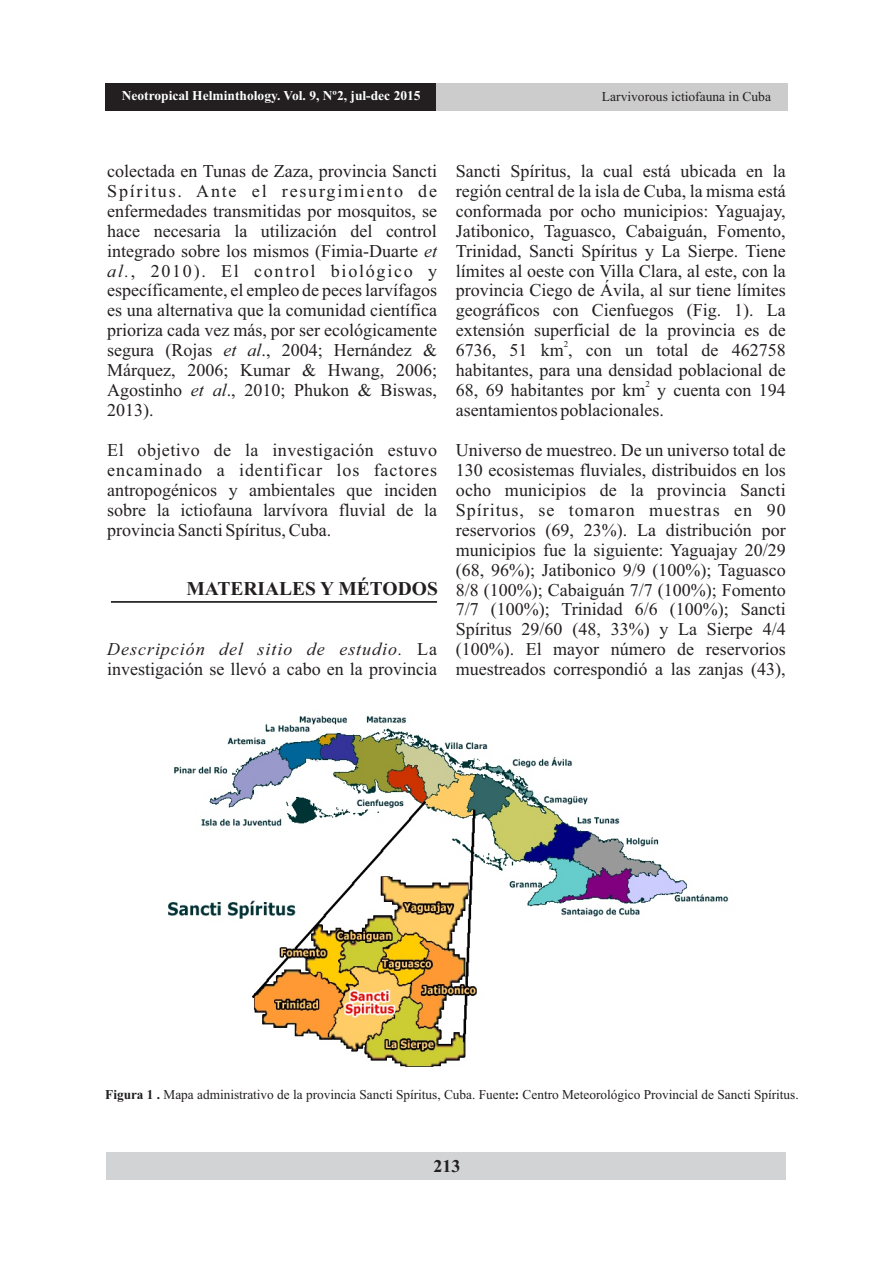
<style>
.page{position:relative;width:893px;height:1263px;background:#fff}
.page>*{position:absolute;margin:0;border:0;box-sizing:border-box;transform-origin:0 0}
.t1{font:700 19.5px "Times New Roman";color:#231f20}
.t2{font:18px/20px "Times New Roman";color:#231f20;text-align:justify}
.t3{font:700 18px "Times New Roman";color:#231f20}
.t4{font:13.5px "Times New Roman";color:#231f20}
.t5{font:700 13.5px "Times New Roman";color:#fff}
.t6{font:9px "Times New Roman";color:#231f20}
.s1{font-style:italic}
.s2{font-weight:700}
</style>
<div class="page">
<div style="left:107px;top:1152px;width:679px;height:28px;background:#d1d3d4"></div>
<div style="left:106px;top:83px;width:681px;height:28px;background:#ccc"></div>
<div style="left:106px;top:83px;width:330px;height:28px;background:#231f20"></div>
<hr style="left:111px;top:601px;width:326px;height:2px;background:#000">
<img style="left:168px;top:715px;width:561px;height:352px">
<p class="t5" style="left:122px;top:91px;width:300px">Neotropical Helminthology. Vol. 9, Nº2, jul-dec 2015</p>
<p class="t4" style="left:602px;top:92px;width:171px">Larvivorous ictiofauna in Cuba</p>
<p class="t2" style="left:107px;top:163px;width:331px">colectada en Tunas de Zaza, provincia Sancti Spíritus. Ante el resurgimiento de enfermedades transmitidas por mosquitos, se hace necesaria la utilización del control integrado sobre los mismos (Fimia-Duarte <span class="s1">et al.</span>, 2010). El control biológico y específicamente, el empleo de peces larvífagos es una alternativa que la comunidad científica prioriza cada vez más, por ser ecológicamente segura (Rojas <span class="s1">et al</span>., 2004; Hernández &amp; Márquez, 2006; Kumar &amp; Hwang, 2006; Agostinho <span class="s1">et al</span>., 2010; Phukon &amp; Biswas, 2013).</p>
<p class="t2" style="left:107px;top:442px;width:331px">El objetivo de la investigación estuvo encaminado a identificar los factores antropogénicos y ambientales que inciden sobre la ictiofauna larvívora fluvial de la provincia Sancti Spíritus, Cuba.</p>
<p class="t1" style="left:186px;top:582px;width:253px">MATERIALES Y MÉTODOS</p>
<p class="t2" style="left:107px;top:641px;width:331px"><span class="s1">Descripción del sitio de estudio.</span> La investigación se llevó a cabo en la provincia</p>
<p class="t2" style="left:456px;top:163px;width:331px">Sancti Spíritus, la cual está ubicada en la región central de la isla de Cuba, la misma está conformada por ocho municipios: Yaguajay, Jatibonico, Taguasco, Cabaiguán, Fomento, Trinidad, Sancti Spíritus y La Sierpe. Tiene límites al oeste con Villa Clara, al este, con la provincia Ciego de Ávila, al sur tiene límites geográficos con Cienfuegos (Fig. 1). La extensión superficial de la provincia es de</p>
<p class="t6" style="left:564px;top:341px;width:6px">2</p>
<p class="t2" style="left:456px;top:342px;width:331px">6736, 51 km , con un total de 462758 habitantes, para una densidad poblacional de</p>
<p class="t6" style="left:645px;top:381px;width:6px">2</p>
<p class="t2" style="left:456px;top:382px;width:331px">68, 69 habitantes por km y cuenta con 194 asentamientos poblacionales.</p>
<p class="t2" style="left:456px;top:442px;width:331px">Universo de muestreo. De un universo total de 130 ecosistemas fluviales, distribuidos en los ocho municipios de la provincia Sancti Spíritus, se tomaron muestras en 90 reservorios (69, 23%). La distribución por municipios fue la siguiente: Yaguajay 20/29 (68, 96%); Jatibonico 9/9 (100%); Taguasco 8/8 (100%); Cabaiguán 7/7 (100%); Fomento 7/7 (100%); Trinidad 6/6 (100%); Sancti Spíritus 29/60 (48, 33%) y La Sierpe 4/4 (100%). El mayor número de reservorios muestreados correspondió a las zanjas (43),</p>
<p class="t4" style="left:105px;top:1090px;width:695px"><span class="s2">Figura 1 .</span> Mapa administrativo de la provincia Sancti Spíritus, Cuba. Fuente<span class="s2">:</span> Centro Meteorológico Provincial de Sancti Spíritus.</p>
<p class="t3" style="left:433px;top:1160px;width:28px">213</p>
</div>
